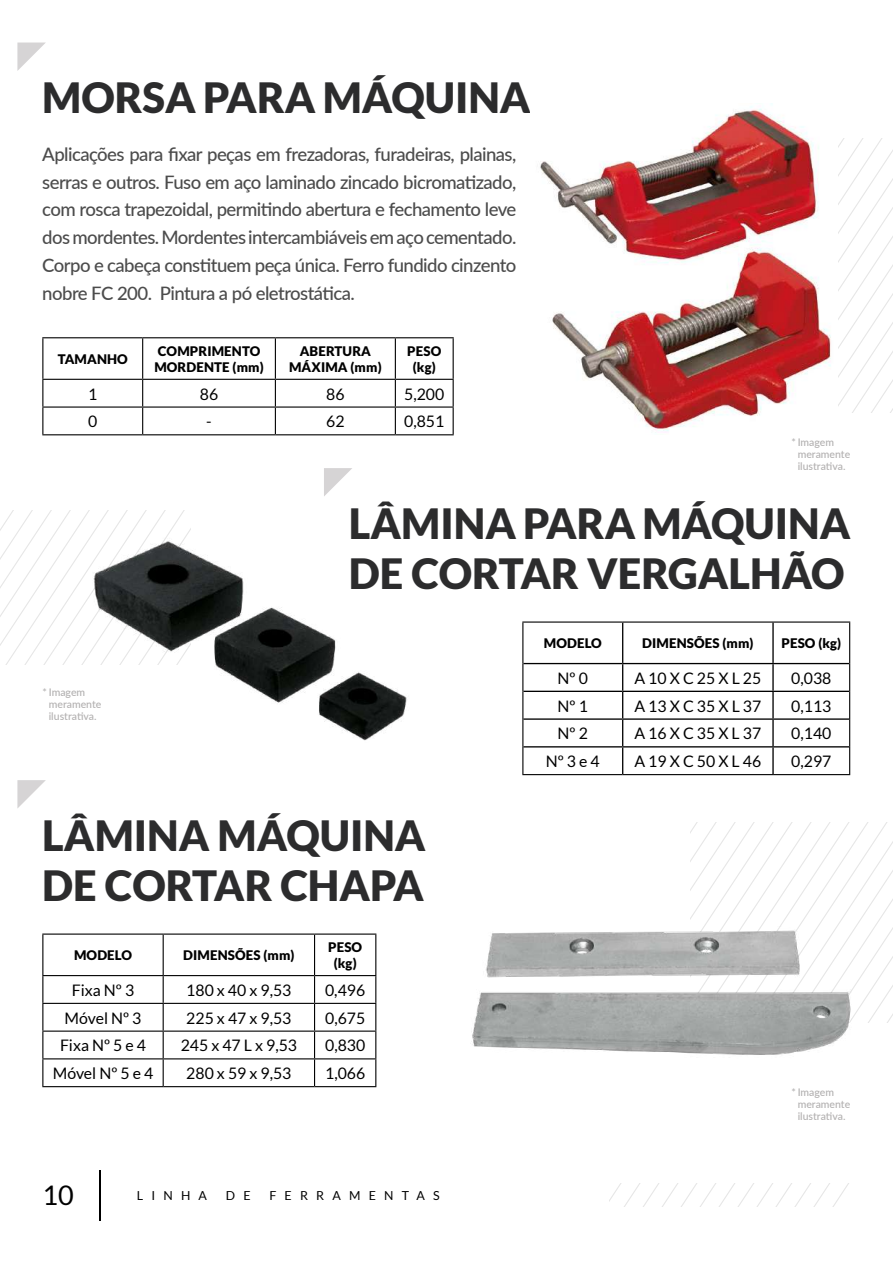
<style>
.page{position:relative;width:893px;height:1263px;background:#fff}
.page>*{position:absolute;margin:0;border:0;box-sizing:border-box;transform-origin:0 0}
.t1{font:900 41.7px/50.1px "Lato";color:#2c2c2d}
.t2{font:27px "Lato";color:#000}
.t3{font:500 18.6px/27.9px "Lato";letter-spacing:-.03em;color:#4c4c4c;text-align:justify}
.t4{font:15.9px "Lato";color:#000}
.t5{font:900 13.2px/15.9px "Lato";letter-spacing:.01em;color:#000;text-align:center}
.t6{font:12.45px "Lato";letter-spacing:.66em;color:#000}
.t7{font:500 10.5px/12px "Lato";color:#b2b0b0}
</style>
<div class="page">
<hr style="left:100px;top:1170px;width:1px;height:50px;background:#000">
<svg style="left:610px;top:1183px;width:239px;height:24px"></svg>
<svg style="left:0;top:511px;width:190px;height:154px"></svg>
<svg style="left:324px;top:468px;width:28px;height:28px"></svg>
<hr style="left:522px;top:621px;width:101px;height:2px;background:#000">
<hr style="left:522px;top:623px;width:1px;height:40px;background:#000">
<hr style="left:623px;top:621px;width:150px;height:2px;background:#000">
<hr style="left:773px;top:621px;width:77px;height:2px;background:#000">
<hr style="left:849px;top:623px;width:1px;height:40px;background:#000">
<svg style="left:522px;top:663px;width:1px;height:111px"></svg>
<svg style="left:849px;top:663px;width:1px;height:111px"></svg>
<hr style="left:522px;top:774px;width:101px;height:1px;background:#000">
<hr style="left:623px;top:774px;width:150px;height:1px;background:#000">
<hr style="left:773px;top:774px;width:77px;height:1px;background:#000">
<hr style="left:622px;top:623px;width:1px;height:40px;background:#000">
<hr style="left:772px;top:623px;width:2px;height:40px;background:#000">
<hr style="left:523px;top:663px;width:100px;height:1px;background:#000">
<hr style="left:623px;top:663px;width:150px;height:1px;background:#000">
<hr style="left:773px;top:663px;width:76px;height:1px;background:#000">
<hr style="left:772px;top:664px;width:2px;height:27px;background:#000">
<hr style="left:523px;top:691px;width:100px;height:1px;background:#000">
<hr style="left:623px;top:691px;width:150px;height:1px;background:#000">
<hr style="left:773px;top:691px;width:76px;height:1px;background:#000">
<hr style="left:772px;top:692px;width:2px;height:26px;background:#000">
<hr style="left:523px;top:718px;width:100px;height:2px;background:#000">
<hr style="left:623px;top:718px;width:150px;height:2px;background:#000">
<hr style="left:773px;top:718px;width:76px;height:2px;background:#000">
<hr style="left:772px;top:720px;width:2px;height:26px;background:#000">
<hr style="left:523px;top:746px;width:100px;height:1px;background:#000">
<hr style="left:623px;top:746px;width:150px;height:1px;background:#000">
<svg style="left:622px;top:664px;width:1px;height:110px"></svg>
<hr style="left:773px;top:746px;width:76px;height:1px;background:#000">
<hr style="left:772px;top:747px;width:2px;height:27px;background:#000">
<svg style="left:17px;top:43px;width:28px;height:28px"></svg>
<hr style="left:42px;top:337px;width:101px;height:1px;background:#000">
<hr style="left:42px;top:338px;width:1px;height:41px;background:#000">
<hr style="left:143px;top:337px;width:132px;height:1px;background:#000">
<hr style="left:142px;top:338px;width:1px;height:41px;background:#000">
<hr style="left:275px;top:337px;width:120px;height:1px;background:#000">
<hr style="left:275px;top:338px;width:1px;height:41px;background:#000">
<hr style="left:395px;top:337px;width:59px;height:1px;background:#000">
<hr style="left:395px;top:338px;width:1px;height:41px;background:#000">
<hr style="left:453px;top:338px;width:1px;height:41px;background:#000">
<hr style="left:42px;top:379px;width:101px;height:1px;background:#000">
<hr style="left:143px;top:379px;width:132px;height:1px;background:#000">
<hr style="left:275px;top:379px;width:120px;height:1px;background:#000">
<hr style="left:395px;top:379px;width:59px;height:1px;background:#000">
<hr style="left:42px;top:406px;width:101px;height:2px;background:#000">
<svg style="left:42px;top:380px;width:1px;height:54px"></svg>
<hr style="left:143px;top:406px;width:132px;height:2px;background:#000">
<svg style="left:142px;top:380px;width:1px;height:54px"></svg>
<hr style="left:275px;top:406px;width:120px;height:2px;background:#000">
<svg style="left:275px;top:380px;width:1px;height:54px"></svg>
<hr style="left:395px;top:406px;width:59px;height:2px;background:#000">
<svg style="left:395px;top:380px;width:1px;height:54px"></svg>
<svg style="left:453px;top:380px;width:1px;height:54px"></svg>
<hr style="left:42px;top:434px;width:101px;height:1px;background:#000">
<hr style="left:143px;top:434px;width:132px;height:1px;background:#000">
<hr style="left:275px;top:434px;width:120px;height:1px;background:#000">
<hr style="left:395px;top:434px;width:59px;height:1px;background:#000">
<img style="left:89px;top:538px;width:318px;height:203px">
<svg style="left:690px;top:823px;width:202px;height:200px"></svg>
<svg style="left:838px;top:139px;width:54px;height:273px"></svg>
<svg style="left:17px;top:780px;width:29px;height:28px"></svg>
<hr style="left:42px;top:933px;width:121px;height:2px;background:#000">
<hr style="left:42px;top:935px;width:1px;height:40px;background:#000">
<hr style="left:163px;top:933px;width:152px;height:2px;background:#000">
<hr style="left:163px;top:935px;width:1px;height:40px;background:#000">
<hr style="left:315px;top:933px;width:61px;height:2px;background:#000">
<hr style="left:314px;top:935px;width:1px;height:40px;background:#000">
<hr style="left:375px;top:935px;width:1px;height:40px;background:#000">
<hr style="left:42px;top:975px;width:121px;height:1px;background:#000">
<hr style="left:163px;top:975px;width:152px;height:1px;background:#000">
<hr style="left:315px;top:975px;width:61px;height:1px;background:#000">
<hr style="left:42px;top:1003px;width:121px;height:1px;background:#000">
<hr style="left:163px;top:1003px;width:152px;height:1px;background:#000">
<hr style="left:315px;top:1003px;width:61px;height:1px;background:#000">
<hr style="left:42px;top:1030px;width:121px;height:2px;background:#000">
<hr style="left:163px;top:1030px;width:152px;height:2px;background:#000">
<hr style="left:315px;top:1030px;width:61px;height:2px;background:#000">
<hr style="left:42px;top:1058px;width:121px;height:1px;background:#000">
<svg style="left:42px;top:976px;width:1px;height:110px"></svg>
<hr style="left:163px;top:1058px;width:152px;height:1px;background:#000">
<svg style="left:163px;top:976px;width:1px;height:110px"></svg>
<hr style="left:315px;top:1058px;width:61px;height:1px;background:#000">
<svg style="left:314px;top:976px;width:1px;height:110px"></svg>
<svg style="left:375px;top:976px;width:1px;height:110px"></svg>
<hr style="left:42px;top:1086px;width:121px;height:1px;background:#000">
<hr style="left:163px;top:1086px;width:152px;height:1px;background:#000">
<hr style="left:315px;top:1086px;width:61px;height:1px;background:#000">
<img style="left:472px;top:908px;width:395px;height:147px">
<img style="left:540px;top:104px;width:291px;height:329px">
<hr style="left:892px;top:0;width:1px;height:1263px;background:#26203c">
<h1 class="t1" style="left:42px;top:72px;width:490px">MORSA PARA MÁQUINA</h1>
<p class="t3" style="left:42px;top:139px;width:476px">Aplicações para fixar peças em frezadoras, furadeiras, plainas, serras e outros. Fuso em aço laminado zincado bicromatizado, com rosca trapezoidal, permitindo abertura e fechamento leve dos mordentes. Mordentes intercambiáveis em aço cementado.<br>Corpo e cabeça constituem peça única. Ferro fundido cinzento nobre FC 200. Pintura a pó eletrostática.</p>
<p class="t5" style="left:58px;top:351px;width:72px">TAMANHO</p>
<p class="t5" style="left:154px;top:343px;width:111px;text-align:left">COMPRIMENTO<br>MORDENTE (mm)</p>
<p class="t5" style="left:289px;top:343px;width:94px">ABERTURA<br>MÁXIMA (mm)</p>
<p class="t5" style="left:407px;top:343px;width:36px">PESO (kg)</p>
<p class="t4" style="left:88px;top:385px;width:11px">1</p>
<p class="t4" style="left:200px;top:385px;width:20px">86</p>
<p class="t4" style="left:326px;top:385px;width:20px">86</p>
<p class="t4" style="left:404px;top:385px;width:42px">5,200</p>
<p class="t4" style="left:88px;top:413px;width:11px">0</p>
<p class="t4" style="left:206px;top:413px;width:7px">-</p>
<p class="t4" style="left:326px;top:413px;width:20px">62</p>
<p class="t4" style="left:404px;top:413px;width:42px">0,851</p>
<p class="t7" style="left:798px;top:435px;width:54px;text-indent:-6px">* Imagem meramente ilustrativa.</p>
<p class="t7" style="left:49px;top:686px;width:54px;text-indent:-6px">* Imagem meramente ilustrativa.</p>
<h1 class="t1" style="left:349px;top:498px;width:503px">LÂMINA PARA MÁQUINA<br>DE CORTAR VERGALHÃO</h1>
<p class="t5" style="left:544px;top:635px;width:59px">MODELO</p>
<p class="t5" style="left:642px;top:635px;width:113px">DIMENSÕES (mm)</p>
<p class="t5" style="left:781px;top:635px;width:61px">PESO (kg)</p>
<p class="t4" style="left:558px;top:669px;width:32px">Nº 0</p>
<p class="t4" style="left:634px;top:669px;width:128px">A 10 X C 25 X L 25</p>
<p class="t4" style="left:791px;top:669px;width:42px">0,038</p>
<p class="t4" style="left:558px;top:697px;width:32px">Nº 1</p>
<p class="t4" style="left:634px;top:697px;width:128px">A 13 X C 35 X L 37</p>
<p class="t4" style="left:791px;top:697px;width:42px">0,113</p>
<p class="t4" style="left:558px;top:725px;width:32px">Nº 2</p>
<p class="t4" style="left:634px;top:725px;width:128px">A 16 X C 35 X L 37</p>
<p class="t4" style="left:791px;top:725px;width:42px">0,140</p>
<p class="t4" style="left:546px;top:752px;width:55px">Nº 3 e 4</p>
<p class="t4" style="left:634px;top:752px;width:128px">A 19 X C 50 X L 46</p>
<p class="t4" style="left:791px;top:752px;width:42px">0,297</p>
<h1 class="t1" style="left:42px;top:810px;width:385px">LÂMINA MÁQUINA<br>DE CORTAR CHAPA</h1>
<p class="t5" style="left:74px;top:947px;width:59px">MODELO</p>
<p class="t5" style="left:183px;top:947px;width:113px">DIMENSÕES (mm)</p>
<p class="t5" style="left:328px;top:939px;width:36px">PESO (kg)</p>
<p class="t4" style="left:72px;top:981px;width:64px">Fixa Nº 3</p>
<p class="t4" style="left:186px;top:981px;width:107px">180 x 40 x 9,53</p>
<p class="t4" style="left:325px;top:981px;width:42px">0,496</p>
<p class="t4" style="left:65px;top:1009px;width:78px">Móvel Nº 3</p>
<p class="t4" style="left:186px;top:1009px;width:107px">225 x 47 x 9,53</p>
<p class="t4" style="left:325px;top:1009px;width:42px">0,675</p>
<p class="t4" style="left:60px;top:1037px;width:88px">Fixa Nº 5 e 4</p>
<p class="t4" style="left:181px;top:1037px;width:118px">245 x 47 L x 9,53</p>
<p class="t4" style="left:325px;top:1037px;width:42px">0,830</p>
<p class="t4" style="left:53px;top:1064px;width:102px">Móvel Nº 5 e 4</p>
<p class="t4" style="left:186px;top:1064px;width:107px">280 x 59 x 9,53</p>
<p class="t4" style="left:325px;top:1064px;width:42px">1,066</p>
<h2 class="t2" style="left:43px;top:1180px;width:33px">10</h2>
<p class="t6" style="left:137px;top:1189px;width:72px">LINHA</p>
<p class="t6" style="left:226px;top:1189px;width:26px">D E</p>
<p class="t6" style="left:269px;top:1189px;width:172px">FERRAMENTAS</p>
<p class="t7" style="left:798px;top:1085px;width:54px;text-indent:-6px">* Imagem meramente ilustrativa.</p>
</div>
